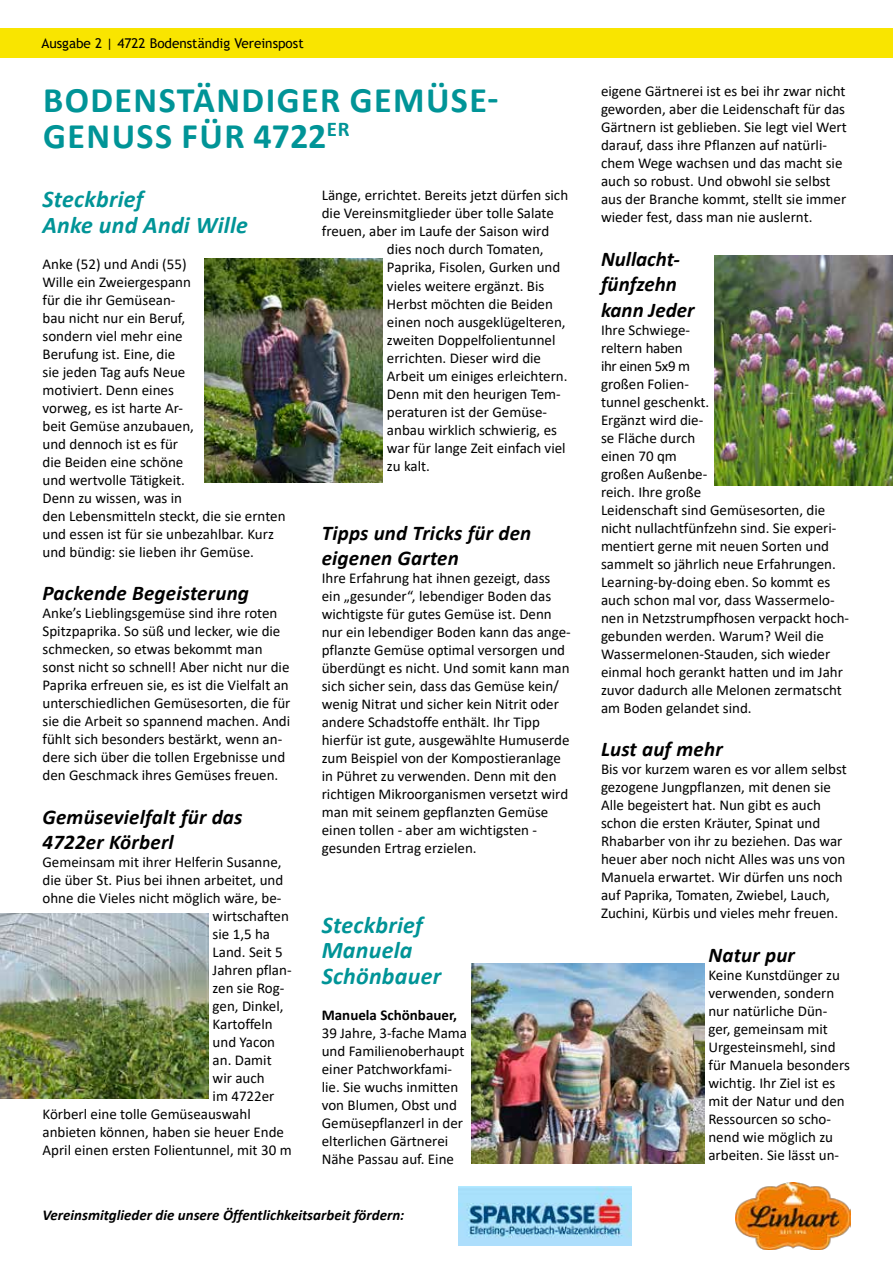
<style>
.page{position:relative;width:893px;height:1263px;background:#fff}
.page>*{position:absolute;margin:0;border:0;box-sizing:border-box;transform-origin:0 0}
.t1{font:700 36px/36px "Calibri";letter-spacing:.04em;color:#009497}
.t2{font:italic 700 24px/25.5px "Calibri";letter-spacing:.01em;color:#009497}
.t3{font:italic 700 21px/25.5px "Calibri";letter-spacing:.01em;color:#000}
.t4{font:15px/18px "Calibri";color:#000}
.t5{font:italic 700 15px "Calibri";color:#000}
.t6{font:700 15px "Calibri";color:#000}
.t7{font:13.5px "Trebuchet MS";color:#000}
</style>
<div class="page">
<div style="left:0;top:28px;width:892px;height:30px;background:#f9e500"></div>
<hr style="left:891px;top:28px;width:2px;height:30px;background:#f9e500">
<img style="left:204px;top:259px;width:179px;height:223px">
<img style="left:471px;top:963px;width:233px;height:200px">
<img style="left:0;top:913px;width:208px;height:185px">
<img style="left:714px;top:256px;width:179px;height:229px">
<img style="left:458px;top:1186px;width:173px;height:60px">
<img style="left:736px;top:1182px;width:114px;height:67px">
<p class="t7" style="left:41px;top:35px;width:264px">Ausgabe 2 | 4722 Bodenständig Vereinspost</p>
<h1 class="t1" style="left:43px;top:82px;width:457px">BODENSTÄNDIGER GEMÜSE-<br>GENUSS</h1>
<h1 class="t1" style="left:182px;top:118px;width:157px">FÜR 4722<sup>ER</sup></h1>
<h2 class="t2" style="left:43px;top:186px;width:207px">Steckbrief<br>Anke und Andi Wille</h2>
<p class="t4" style="left:43px;top:254px;width:245px">Anke (52) und Andi (55)<br>Wille ein Zweiergespann<br>für die ihr Gemüsean-<br>bau nicht nur ein Beruf,<br>sondern viel mehr eine<br>Berufung ist. Eine, die<br>sie jeden Tag aufs Neue<br>motiviert. Denn eines<br>vorweg, es ist harte Ar-<br>beit Gemüse anzubauen,<br>und dennoch ist es für<br>die Beiden eine schöne<br>und wertvolle Tätigkeit.<br>Denn zu wissen, was in<br>den Lebensmitteln steckt, die sie ernten und essen ist für sie unbezahlbar. Kurz und bündig: sie lieben ihr Gemüse.</p>
<h3 class="t3" style="left:43px;top:580px;width:208px">Packende Begeisterung</h3>
<p class="t4" style="left:43px;top:604px;width:249px">Anke’s Lieblingsgemüse sind ihre roten Spitzpaprika. So süß und lecker, wie die schmecken, so etwas bekommt man sonst nicht so schnell! Aber nicht nur die Paprika erfreuen sie, es ist die Vielfalt an unterschiedlichen Gemüsesorten, die für sie die Arbeit so spannend machen. Andi fühlt sich besonders bestärkt, wenn an&shy;dere sich über die tollen Ergebnisse und den Geschmack ihres Gemüses freuen.</p>
<h3 class="t3" style="left:43px;top:803px;width:202px">Gemüsevielfalt für das<br>4722er Körberl</h3>
<p class="t4" style="left:43px;top:853px;width:241px">Gemeinsam mit ihrer Helferin Susanne,</p>
<p class="t4" style="left:43px;top:871px;width:242px">die über St. Pius bei ihnen arbeitet, und</p>
<p class="t4" style="left:43px;top:889px;width:240px">ohne die Vieles nicht möglich wäre, be-</p>
<p class="t4" style="left:213px;top:907px;width:78px">wirtschaften</p>
<p class="t4" style="left:213px;top:925px;width:59px">sie 1,5 ha</p>
<p class="t4" style="left:213px;top:943px;width:72px">Land. Seit 5</p>
<p class="t4" style="left:213px;top:961px;width:81px">Jahren pflan-</p>
<p class="t4" style="left:213px;top:979px;width:73px">zen sie Rog-</p>
<p class="t4" style="left:213px;top:997px;width:72px">gen, Dinkel,</p>
<p class="t4" style="left:213px;top:1015px;width:62px">Kartoffeln</p>
<p class="t4" style="left:213px;top:1033px;width:64px">und Yacon</p>
<p class="t4" style="left:213px;top:1051px;width:61px">an. Damit</p>
<p class="t4" style="left:213px;top:1069px;width:54px">wir auch</p>
<p class="t4" style="left:213px;top:1087px;width:63px">im 4722er</p>
<p class="t4" style="left:43px;top:1105px;width:210px">Körberl eine tolle Gemüseauswahl</p>
<p class="t4" style="left:43px;top:1123px;width:243px">anbieten können, haben sie heuer Ende</p>
<p class="t4" style="left:43px;top:1141px;width:251px">April einen ersten Folientunnel, mit 30 m</p>
<p class="t4" style="left:322px;top:186px;width:248px">Länge, errichtet. Bereits jetzt dürfen sich</p>
<p class="t4" style="left:322px;top:204px;width:234px">die Vereinsmitglieder über tolle Salate</p>
<p class="t4" style="left:322px;top:222px;width:229px">freuen, aber im Laufe der Saison wird</p>
<p class="t4" style="left:387px;top:240px;width:158px">dies noch durch Tomaten,</p>
<p class="t4" style="left:387px;top:258px;width:175px">Paprika, Fisolen, Gurken und</p>
<p class="t4" style="left:387px;top:276px;width:159px">vieles weitere ergänzt. Bis</p>
<p class="t4" style="left:387px;top:294px;width:167px">Herbst möchten die Beiden</p>
<p class="t4" style="left:387px;top:312px;width:180px">einen noch ausgeklügelteren,</p>
<p class="t4" style="left:387px;top:330px;width:170px">zweiten Doppelfolientunnel</p>
<p class="t4" style="left:387px;top:348px;width:156px">errichten. Dieser wird die</p>
<p class="t4" style="left:387px;top:366px;width:182px">Arbeit um einiges erleichtern.</p>
<p class="t4" style="left:387px;top:384px;width:175px">Denn mit den heurigen Tem-</p>
<p class="t4" style="left:387px;top:402px;width:162px">peraturen ist der Gemüse-</p>
<p class="t4" style="left:387px;top:420px;width:172px">anbau wirklich schwierig, es</p>
<p class="t4" style="left:387px;top:438px;width:180px">war für lange Zeit einfach viel</p>
<p class="t4" style="left:387px;top:456px;width:45px">zu kalt.</p>
<h3 class="t3" style="left:322px;top:519px;width:211px">Tipps und Tricks für den eigenen Garten</h3>
<p class="t4" style="left:322px;top:569px;width:251px">Ihre Erfahrung hat ihnen gezeigt, dass ein „gesunder“, lebendiger Boden das wichtigste für gutes Gemüse ist. Denn nur ein lebendiger Boden kann das ange&shy;pflanzte Gemüse optimal versorgen und überdüngt es nicht. Und somit kann man sich sicher sein, dass das Gemüse kein/ wenig Nitrat und sicher kein Nitrit oder andere Schadstoffe enthält. Ihr Tipp hierfür ist gute, ausgewählte Humuserde zum Beispiel von der Kompostieranlage in Pühret zu verwenden. Denn mit den richtigen Mikroorganismen versetzt wird man mit seinem gepflanzten Gemüse einen tollen - aber am wichtigsten - gesunden Ertrag erzielen.</p>
<h2 class="t2" style="left:322px;top:911px;width:121px">Steckbrief<br>Manuela<br>Schönbauer</h2>
<p class="t6" style="left:322px;top:1004px;width:137px">MANUELA SCHÖNBAUER,</p>
<p class="t4" style="left:322px;top:1023px;width:147px">39 Jahre, 3-fache Mama und Familienoberhaupt einer Patchworkfami&shy;lie. Sie wuchs inmitten von Blumen, Obst und<br>Gemüsepflanzerl in der elterlichen Gärtnerei<br>Nähe Passau auf. Eine</p>
<p class="t5" style="left:43px;top:1204px;width:363px">Vereinsmitglieder die unsere Öffentlichkeitsarbeit fördern:</p>
<p class="t4" style="left:601px;top:82px;width:247px">eigene Gärtnerei ist es bei ihr zwar nicht geworden, aber die Leidenschaft für das Gärtnern ist geblieben. Sie legt viel Wert darauf, dass ihre Pflanzen auf natürli&shy;chem Wege wachsen und das macht sie auch so robust. Und obwohl sie selbst aus der Branche kommt, stellt sie immer wieder fest, dass man nie auslernt.</p>
<h3 class="t3" style="left:601px;top:245px;width:95px">Nullacht&shy;fünfzehn kann Jeder</h3>
<p class="t4" style="left:601px;top:320px;width:250px">Ihre Schwiege-<br>reltern haben<br>ihr einen 5x9 m<br>großen Folien-<br>tunnel geschenkt.<br>Ergänzt wird die-<br>se Fläche durch<br>einen 70 qm<br>großen Außenbe-<br>reich. Ihre große<br>Leidenschaft sind Gemüsesorten, die nicht nullachtfünfzehn sind. Sie experi&shy;mentiert gerne mit neuen Sorten und sammelt so jährlich neue Erfahrungen.<br>Learning-by-doing eben. So kommt es auch schon mal vor, dass Wassermelo&shy;nen in Netzstrumpfhosen verpackt hoch&shy;gebunden werden. Warum? Weil die<br>Wassermelonen-Stauden, sich wieder einmal hoch gerankt hatten und im Jahr zuvor dadurch alle Melonen zermatscht am Boden gelandet sind.</p>
<h3 class="t3" style="left:601px;top:736px;width:123px">Lust auf mehr</h3>
<p class="t4" style="left:601px;top:760px;width:247px">Bis vor kurzem waren es vor allem selbst gezogene Jungpflanzen, mit denen sie Alle begeistert hat. Nun gibt es auch schon die ersten Kräuter, Spinat und Rhabarber von ihr zu beziehen. Das war heuer aber noch nicht Alles was uns von Manuela erwartet. Wir dürfen uns noch auf Paprika, Tomaten, Zwiebel, Lauch, Zuchini, Kürbis und vieles mehr freuen.</p>
<h3 class="t3" style="left:708px;top:941px;width:88px">Natur pur</h3>
<p class="t4" style="left:708px;top:965px;width:143px">Keine Kunstdünger zu verwenden, sondern nur natürliche Dün&shy;ger, gemeinsam mit<br>Urgesteinsmehl, sind für Manuela besonders wichtig. Ihr Ziel ist es mit der Natur und den<br>Ressourcen so scho&shy;nend wie möglich zu arbeiten. Sie lässt un-</p>
</div>
